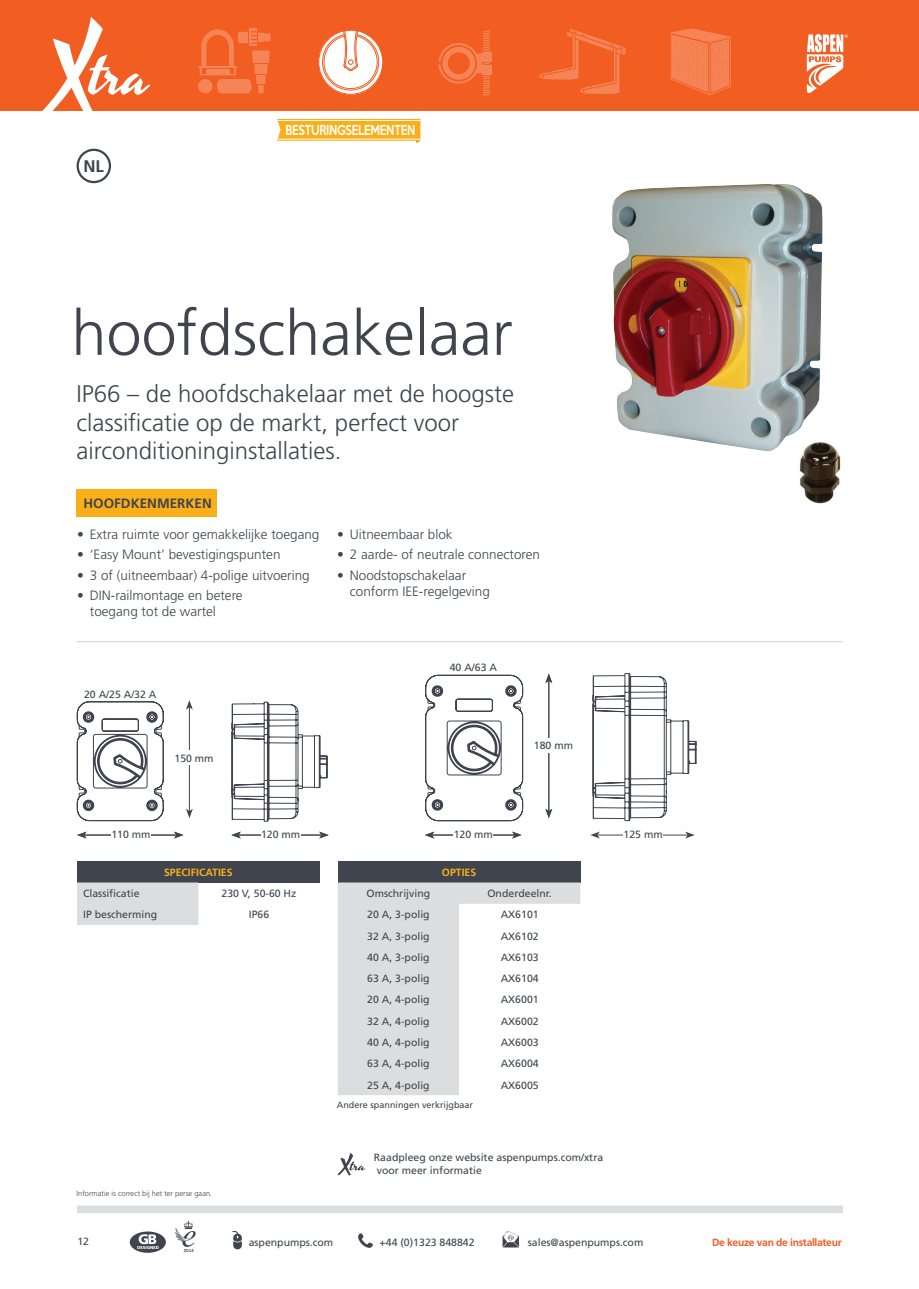
<style>
.page{position:relative;width:919px;height:1289px;background:#fff}
.page>*{position:absolute;margin:0;border:0;box-sizing:border-box;transform-origin:0 0}
.t1{font:300 63px "Frutiger LT Pro";color:#40444e}
.t2{font:300 24px/28.8px "Frutiger LT Pro";color:#40444e}
.t3{font:700 16.8px "Frutiger LT Pro";color:#40444e}
.t4{font:300 13.5px/16.2px "Frutiger LT Pro";color:#40444e}
.t5{font:700 13.5px "Frutiger LT Pro";color:#40444e}
.t6{font:500 12.6px "Keep Calm";letter-spacing:-.02em;color:#fff;scale:.8 1}
.t7{font:10.5px/12.6px "Frutiger LT Pro";color:#40444e}
.t8{font:700 10.5px "Frutiger LT Pro";letter-spacing:-.03em;color:#f25b21}
.t9{font:700 10.5px "Frutiger LT Pro";color:#faaf18}
.t10{font:9px "Frutiger LT Pro";color:#40444e}
.t11{font:300 7.5px "Frutiger LT Pro";color:#40444e}
</style>
<div class="page">
<hr style="left:77px;top:641px;width:765px;height:1px;background:#dcdddf">
<div style="left:77px;top:149px;width:34px;height:34px;border:2px solid #40444e;border-radius:50%"></div>
<div style="left:0;top:0;width:918px;height:110px;background:#f25d21"></div>
<svg style="left:42px;top:17px;width:108px;height:94px"></svg>
<svg style="left:671px;top:28px;width:60px;height:67px"></svg>
<svg style="left:539px;top:28px;width:86px;height:66px"></svg>
<svg style="left:198px;top:28px;width:72px;height:65px"></svg>
<svg style="left:438px;top:30px;width:52px;height:66px"></svg>
<div style="left:482px;top:52px;width:9px;height:10px;background:#f58557"></div>
<div style="left:482px;top:65px;width:9px;height:10px;background:#f58557"></div>
<svg style="left:318px;top:30px;width:64px;height:65px"></svg>
<div style="left:318px;top:30px;width:65px;height:65px;border:1px solid #f25d21;border-radius:50%"></div>
<svg style="left:321px;top:30px;width:58px;height:61px;background:#fbcfbd"></svg>
<svg style="left:277px;top:119px;width:143px;height:24px;background:#fabd41"></svg>
<svg style="left:806px;top:34px;width:41px;height:59px"></svg>
<svg style="left:231px;top:701px;width:97px;height:121px"></svg>
<img style="left:612px;top:184px;width:211px;height:267px">
<div style="left:77px;top:489px;width:140px;height:27px;background:#faaf18"></div>
<div style="left:338px;top:861px;width:242px;height:21px;background:#40444e"></div>
<svg style="left:338px;top:882px;width:242px;height:213px;fill:#dcdddf"></svg>
<div style="left:77px;top:861px;width:242px;height:21px;background:#40444e"></div>
<div style="left:77px;top:882px;width:121px;height:43px;background:#dcdddf"></div>
<hr style="left:84px;top:834px;width:92px;height:1px;background:#40444e">
<svg style="left:77px;top:831px;width:10px;height:7px"></svg>
<svg style="left:174px;top:831px;width:9px;height:7px"></svg>
<hr style="left:432px;top:834px;width:82px;height:1px;background:#40444e">
<svg style="left:425px;top:831px;width:9px;height:7px"></svg>
<svg style="left:512px;top:831px;width:9px;height:7px"></svg>
<hr style="left:238px;top:834px;width:83px;height:1px;background:#40444e">
<svg style="left:231px;top:831px;width:10px;height:7px"></svg>
<svg style="left:319px;top:831px;width:9px;height:7px"></svg>
<hr style="left:597px;top:834px;width:90px;height:1px;background:#40444e">
<svg style="left:590px;top:832px;width:9px;height:6px"></svg>
<svg style="left:685px;top:831px;width:9px;height:7px"></svg>
<div style="left:111px;top:823px;width:40px;height:21px;background:#fff"></div>
<div style="left:453px;top:823px;width:40px;height:21px;background:#fff"></div>
<div style="left:261px;top:823px;width:39px;height:21px;background:#fff"></div>
<div style="left:623px;top:823px;width:40px;height:21px;background:#fff"></div>
<hr style="left:548px;top:680px;width:1px;height:131px;background:#40444e">
<svg style="left:545px;top:673px;width:7px;height:10px"></svg>
<svg style="left:545px;top:808px;width:7px;height:10px"></svg>
<hr style="left:189px;top:707px;width:1px;height:104px;background:#40444e">
<svg style="left:186px;top:700px;width:7px;height:9px"></svg>
<svg style="left:186px;top:808px;width:7px;height:10px"></svg>
<div style="left:171px;top:750px;width:46px;height:15px;background:#fff"></div>
<div style="left:530px;top:738px;width:47px;height:14px;background:#fff"></div>
<svg style="left:592px;top:673px;width:105px;height:148px"></svg>
<svg style="left:425px;top:674px;width:98px;height:147px"></svg>
<svg style="left:76px;top:701px;width:88px;height:120px"></svg>
<div style="left:77px;top:1205px;width:765px;height:8px;background:#dcdddf"></div>
<img style="left:795px;top:439px;width:46px;height:65px">
<svg style="left:337px;top:1152px;width:28px;height:23px"></svg>
<svg style="left:502px;top:1231px;width:17px;height:16px"></svg>
<svg style="left:358px;top:1233px;width:15px;height:14px"></svg>
<svg style="left:232px;top:1231px;width:10px;height:18px"></svg>
<svg style="left:175px;top:1220px;width:21px;height:31px"></svg>
<svg style="left:130px;top:1231px;width:36px;height:21px"></svg>
<h3 class="t3" style="left:83px;top:156px;width:22px">NL</h3>
<p class="t6" style="left:285px;top:119px;width:164px">BESTURINGSELEMENTEN</p>
<p class="t1" style="left:71px;top:296px;width:443px">hoofdschakelaar</p>
<p class="t2" style="left:77px;top:379px;width:439px">IP66 – de hoofdschakelaar met de hoogste classificatie op de markt, perfect voor airconditioninginstallaties.</p>
<p class="t5" style="left:83px;top:495px;width:130px">HOOFDKENMERKEN</p>
<p class="t4" style="left:77px;top:526px;width:244px">• Extra ruimte voor gemakkelijke toegang</p>
<p class="t4" style="left:77px;top:546px;width:205px">• ‘Easy Mount’ bevestigingspunten</p>
<p class="t4" style="left:77px;top:567px;width:234px">• 3 of (uitneembaar) 4-polige uitvoering</p>
<p class="t4" style="left:90px;top:587px;width:154px;text-indent:-13px">• DIN-railmontage en betere toegang tot de wartel</p>
<p class="t7" style="left:84px;top:687px;width:74px">20 A/25 A/32 A</p>
<p class="t7" style="left:174px;top:752px;width:41px">150 mm</p>
<p class="t4" style="left:337px;top:526px;width:117px">• Uitneembaar blok</p>
<p class="t4" style="left:337px;top:546px;width:204px">• 2 aarde- of neutrale connectoren</p>
<p class="t4" style="left:350px;top:567px;width:142px;text-indent:-13px">• Noodstopschakelaar conform IEE-regelgeving</p>
<p class="t7" style="left:449px;top:661px;width:49px">40 A/63 A</p>
<p class="t7" style="left:532px;top:739px;width:41px">150 mm</p>
<p class="t7" style="left:534px;top:739px;width:41px">180 mm</p>
<p class="t7" style="left:111px;top:828px;width:41px">110 mm</p>
<p class="t7" style="left:261px;top:828px;width:41px">120 mm</p>
<p class="t7" style="left:454px;top:828px;width:41px">120 mm</p>
<p class="t7" style="left:623px;top:828px;width:41px">125 mm</p>
<p class="t9" style="left:164px;top:866px;width:70px">SPECIFICATIES</p>
<p class="t7" style="left:83px;top:887px;width:58px">Classificatie</p>
<p class="t7" style="left:221px;top:887px;width:76px">230 V, 50-60 Hz</p>
<p class="t7" style="left:83px;top:908px;width:76px">IP bescherming</p>
<p class="t7" style="left:249px;top:908px;width:22px">IP66</p>
<p class="t11" style="left:77px;top:1188px;width:137px">Informatie is correct bij het ter perse gaan.</p>
<p class="t9" style="left:442px;top:866px;width:36px">OPTIES</p>
<p class="t7" style="left:366px;top:887px;width:65px">Omschrijving</p>
<p class="t7" style="left:487px;top:887px;width:66px">Onderdeelnr.</p>
<p class="t7" style="left:367px;top:908px;width:64px">20 A, 3-polig</p>
<p class="t7" style="left:500px;top:908px;width:39px">AX6101</p>
<p class="t7" style="left:367px;top:929px;width:64px">32 A, 3-polig</p>
<p class="t7" style="left:500px;top:929px;width:39px">AX6102</p>
<p class="t7" style="left:367px;top:951px;width:64px">40 A, 3-polig</p>
<p class="t7" style="left:500px;top:951px;width:39px">AX6103</p>
<p class="t7" style="left:367px;top:972px;width:64px">63 A, 3-polig</p>
<p class="t7" style="left:500px;top:972px;width:39px">AX6104</p>
<p class="t7" style="left:367px;top:993px;width:64px">20 A, 4-polig</p>
<p class="t7" style="left:500px;top:993px;width:39px">AX6001</p>
<p class="t7" style="left:367px;top:1014px;width:64px">32 A, 4-polig</p>
<p class="t7" style="left:500px;top:1014px;width:39px">AX6002</p>
<p class="t7" style="left:367px;top:1036px;width:64px">40 A, 4-polig</p>
<p class="t7" style="left:500px;top:1036px;width:39px">AX6003</p>
<p class="t7" style="left:367px;top:1057px;width:64px">63 A, 4-polig</p>
<p class="t7" style="left:500px;top:1057px;width:39px">AX6004</p>
<p class="t7" style="left:367px;top:1078px;width:64px">25 A, 4-polig</p>
<p class="t7" style="left:500px;top:1078px;width:39px">AX6005</p>
<p class="t10" style="left:337px;top:1099px;width:138px">Andere spanningen verkrijgbaar</p>
<p class="t7" style="left:374px;top:1151px;width:231px">Raadpleeg onze website aspenpumps.com/xtra voor meer informatie</p>
<p class="t7" style="left:77px;top:1234px;width:13px">12</p>
<p class="t7" style="left:249px;top:1235px;width:86px">aspenpumps.com</p>
<p class="t7" style="left:379px;top:1235px;width:97px">+44 (0)1323 848842</p>
<p class="t7" style="left:528px;top:1235px;width:117px">sales@aspenpumps.com</p>
<p class="t8" style="left:712px;top:1235px;width:131px">De keuze van de installateur</p>
</div>
